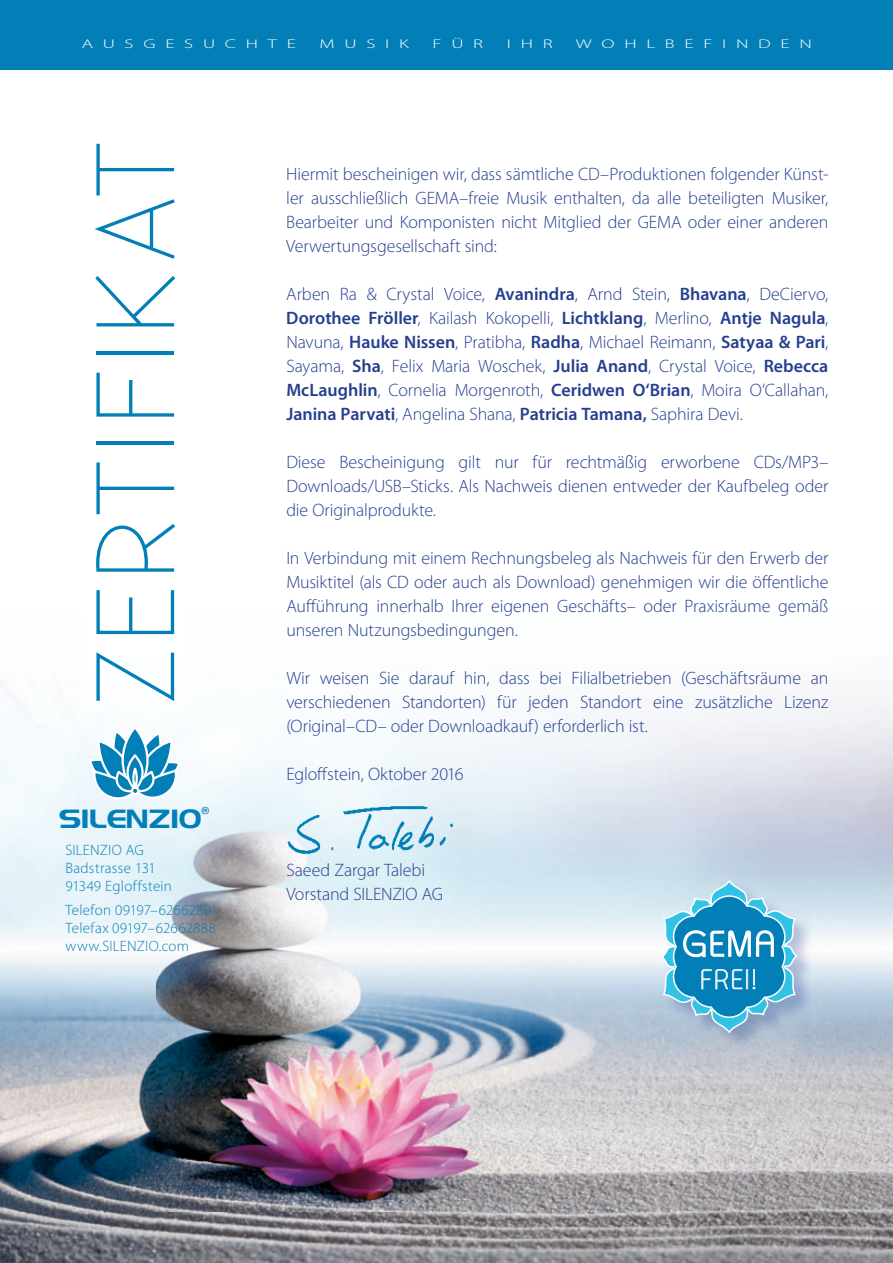
<style>
.page{position:relative;width:893px;height:1263px;background:#fff}
.page>*{position:absolute;margin:0;border:0;box-sizing:border-box;transform-origin:0 0}
.t1{font:300 111px "Existence";letter-spacing:.04em;color:#037fb7}
.t2{font:33px "Asenine";color:#fff}
.t3{font:26.1px "Denmark";color:#037fb7;scale:1.05 1}
.t4{font:300 18px/24px "Myriad Pro";letter-spacing:-.01em;color:#253f8e;text-align:justify}
.t5{font:300 15px/18px "Myriad Pro";letter-spacing:.02em;color:#037fb7}
.t6{font:300 12.6px "Myriad Pro";letter-spacing:.5em;color:#fff;scale:1.54 1}
.t7{font:9.9px "Denmark";color:#037fb7}
.s1{font-weight:600}
</style>
<div class="page">
<img style="left:0;top:697px;width:104px;height:566px">
<img style="left:158px;top:703px;width:630px;height:209px">
<img style="left:788px;top:701px;width:105px;height:562px">
<img style="left:104px;top:799px;width:54px;height:464px">
<img style="left:157px;top:912px;width:526px;height:351px">
<img style="left:683px;top:1051px;width:106px;height:212px">
<div style="left:0;top:0;width:893px;height:71px;background:#037fb7"></div>
<hr style="left:0;top:70px;width:893px;height:1px;background:#fff">
<img style="left:82px;top:697px;width:106px;height:17px">
<img style="left:286px;top:804px;width:168px;height:51px">
<img style="left:661px;top:880px;width:155px;height:171px">
<svg style="left:660px;top:880px;width:139px;height:153px;background:#65b1d2"></svg>
<svg style="left:89px;top:726px;width:91px;height:73px"></svg>
<p class="t6" style="left:82px;top:36px;width:140px">AUSGESUCHTE</p>
<p class="t6" style="left:320px;top:36px;width:59px">MUSIK</p>
<p class="t6" style="left:433px;top:36px;width:34px">FÜR</p>
<p class="t6" style="left:507px;top:36px;width:31px">IHR</p>
<p class="t6" style="left:576px;top:36px;width:155px">WOHLBEFINDEN</p>
<h1 class="t1" style="left:75px;top:707px;width:570px;rotate:-90deg">ZERTIFIKAT</h1>
<h3 class="t3" style="left:59px;top:803px;width:138px">SILENZIO</h3>
<p class="t7" style="left:202px;top:804px;width:9px">®</p>
<p class="t5" style="left:65px;top:841px;width:108px">SILENZIO AG<br>Badstrasse 131<br>91349 Egloffstein</p>
<p class="t5" style="left:65px;top:901px;width:152px">Telefon 09197–6266280<br>Telefax 09197–62662888 www.SILENZIO.com</p>
<p class="t4" style="left:286px;top:162px;width:544px">Hiermit bescheinigen wir, dass sämtliche CD–Produktionen folgender Künst&shy;ler ausschließlich GEMA–freie Musik enthalten, da alle beteiligten Musiker, Bearbeiter und Komponisten nicht Mitglied der GEMA oder einer anderen Verwertungsgesellschaft sind:</p>
<p class="t4" style="left:286px;top:282px;width:544px">Arben Ra &amp; Crystal Voice, <span class="s1">Avanindra</span>, Arnd Stein, <span class="s1">Bhavana</span>, DeCiervo, <span class="s1">Dorothee Fröller</span>, Kailash Kokopelli, <span class="s1">Lichtklang</span>, Merlino, <span class="s1">Antje Nagula</span>, Navuna, <span class="s1">Hauke Nissen</span>, Pratibha, <span class="s1">Radha</span>, Michael Reimann, <span class="s1">Satyaa &amp; Pari</span>, Sayama, <span class="s1">Sha</span>, Felix Maria Woschek, <span class="s1">Julia Anand</span>, Crystal Voice, <span class="s1">Rebecca McLaughlin</span>, Cornelia Morgenroth, <span class="s1">Ceridwen O‘Brian</span>, Moira O‘Callahan, <span class="s1">Janina Parvati</span>, Angelina Shana, <span class="s1">Patricia Tamana,</span> Saphira Devi.</p>
<p class="t4" style="left:286px;top:450px;width:543px">Diese Bescheinigung gilt nur für rechtmäßig erworbene CDs/MP3– Downloads/USB–Sticks. Als Nachweis dienen entweder der Kaufbeleg oder die Originalprodukte.</p>
<p class="t4" style="left:286px;top:546px;width:543px">In Verbindung mit einem Rechnungsbeleg als Nachweis für den Erwerb der Musiktitel (als CD oder auch als Download) genehmigen wir die öffentliche Aufführung innerhalb Ihrer eigenen Geschäfts– oder Praxisräume gemäß unseren Nutzungsbedingungen.</p>
<p class="t4" style="left:286px;top:666px;width:543px">Wir weisen Sie darauf hin, dass bei Filialbetrieben (Geschäftsräume an verschiedenen Standorten) für jeden Standort eine zusätzliche Lizenz (Original–CD– oder Downloadkauf) erforderlich ist.</p>
<p class="t4" style="left:286px;top:762px;width:179px">Egloffstein, Oktober 2016</p>
<p class="t4" style="left:286px;top:858px;width:158px">Saeed Zargar Talebi<br>Vorstand SILENZIO AG</p>
<h2 class="t2" style="left:701px;top:962px;width:56px">FREI!</h2>
</div>
